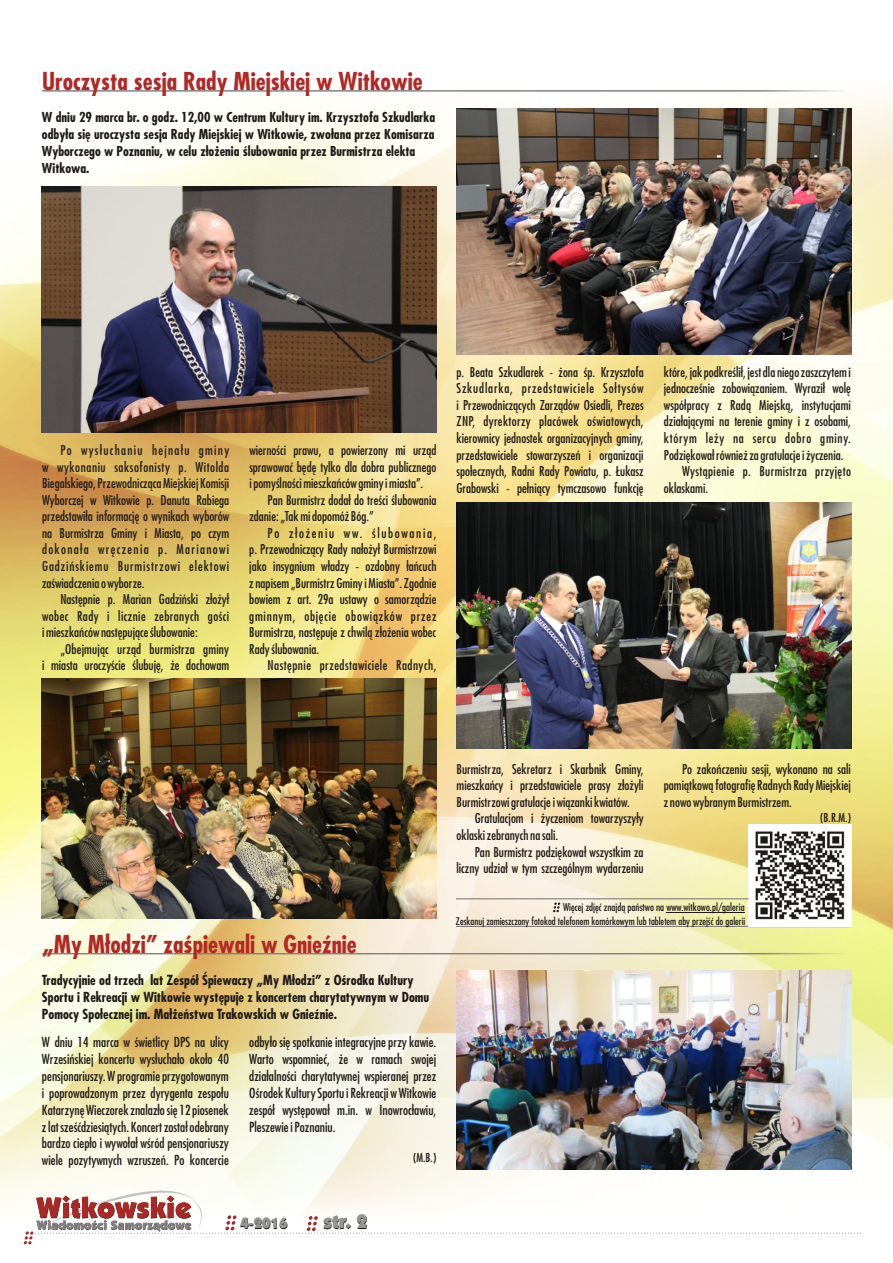
<style>
.page{position:relative;width:893px;height:1263px;background:#fff}
.page>*{position:absolute;margin:0;border:0;box-sizing:border-box;transform-origin:0 0}
.t1{font:700 24px "Fujiyama";color:#b02926}
.t2{font:900 19.5px "Kabel IT Cby BT";color:#1f1a17}
.t3{font:900 15px "Kabel IT Cby BT";color:#1f1a17}
.t4{font:13.5px/17px "Fujiyama";color:#1f1a17;text-align:justify}
.t5{font:700 13.5px/17.2px "Fujiyama";color:#1f1a17}
.t6{font:700 13.35px/17px "Fujiyama";color:#1f1a17}
.t7{font:13.2px/16.5px "Fujiyama";color:#1f1a17;text-align:justify}
.t8{font:13.2px "Fujiyama";letter-spacing:.035em;color:#1f1a17}
.t9{font:13.2px "Fujiyama";letter-spacing:.025em;color:#1f1a17}
.t10{font:13.2px "Fujiyama";letter-spacing:.055em;color:#1f1a17}
.t11{font:13.2px "Fujiyama";letter-spacing:.05em;color:#1f1a17}
.t12{font:13.2px "Fujiyama";letter-spacing:.125em;color:#1f1a17}
.t13{font:12px "Fujiyama";color:#1f1a17}
.t14{font:10.5px "Fujiyama";color:#1f1a17}
.t15{font:10.2px "Fujiyama";color:#1f1a17}
</style>
<div class="page">
<img style="left:0;top:97px;width:893px;height:1104px">
<svg style="left:24px;top:1186px;width:838px;height:58px"></svg>
<hr style="left:42px;top:90px;width:809px;height:2px;background:#828282">
<hr style="left:456px;top:926px;width:394px;height:1px;background:#737070">
<img style="left:749px;top:824px;width:102px;height:102px">
<hr style="left:456px;top:898px;width:293px;height:1px;background:#737070">
<svg style="left:553px;top:902px;width:7px;height:10px"></svg>
<hr style="left:666px;top:912px;width:79px;height:1px;background:#1f1a17">
<img style="left:457px;top:108px;width:394px;height:247px">
<img style="left:42px;top:679px;width:394px;height:239px">
<img style="left:42px;top:186px;width:394px;height:247px">
<img style="left:457px;top:502px;width:394px;height:247px">
<hr style="left:42px;top:953px;width:809px;height:1px;background:#828282">
<img style="left:457px;top:970px;width:394px;height:199px">
<h1 class="t1" style="left:42px;top:72px;width:382px">Uroczysta sesja Rady Miejskiej w Witkowie</h1>
<p class="t6" style="left:42px;top:110px;width:395px">W dniu 29 marca br. o godz. 12,00 w Centrum Kultury im. Krzysztofa Szkudlarka odbyła się uroczysta sesja Rady Miejskiej w Witkowie, zwołana przez Komisarza Wyborczego w Poznaniu, w celu złożenia ślubowania przez Burmistrza elekta Witkowa.</p>
<p class="t7" style="left:42px;top:443px;width:189px;text-indent:18px">Po wysłuchaniu hejnału gminy w wykonaniu saksofonisty p. Witolda Biegalskiego, Przewodnicząca Miejskiej Komisji Wyborczej w Witkowie p. Danuta Rabiega przedstawiła informację o wynikach wyborów na Burmistrza Gminy i Miasta, po czym dokonała wręczenia p. Marianowi Gadzińskiemu Burmistrzowi elektowi zaświadczenia o wyborze.</p>
<p class="t7" style="left:42px;top:592px;width:189px;text-indent:18px">Następnie p. Marian Gadziński złożył wobec Rady i licznie zebranych gości imieszkańców następujące ślubowanie:</p>
<p class="t7" style="left:42px;top:642px;width:189px;text-align:right">„Obejmując urząd burmistrza gminy<br>i miasta uroczyście ślubuję, że dochowam</p>
<p class="t7" style="left:249px;top:443px;width:189px">wierności prawu, a powierzony mi urząd</p>
<p class="t7" style="left:249px;top:460px;width:189px">sprawować będę tylko dla dobra publicznego</p>
<p class="t7" style="left:249px;top:476px;width:175px">ipomyślności mieszkańców gminy i miasta”.</p>
<p class="t7" style="left:268px;top:493px;width:170px">Pan Burmistrz dodał do treści ślubowania</p>
<p class="t7" style="left:249px;top:509px;width:126px">zdanie: „Tak mi dopomóż Bóg.”</p>
<p class="t12" style="left:268px;top:527px;width:170px">Po złożeniu ww. ślubowania,</p>
<p class="t7" style="left:249px;top:542px;width:189px">p. Przewodniczący Rady nałożył Burmistrzowi</p>
<p class="t7" style="left:249px;top:559px;width:189px">jako insygnium władzy - ozdobny łańcuch</p>
<p class="t7" style="left:249px;top:575px;width:189px">znapisem „Burmistrz Gminy i Miasta”. Zgodnie</p>
<p class="t7" style="left:249px;top:592px;width:189px">bowiem z art. 29a ustawy o samorządzie</p>
<p class="t10" style="left:249px;top:610px;width:189px">gminnym, objęcie obowiązków przez</p>
<p class="t7" style="left:249px;top:625px;width:188px">Burmistrza, następuje z chwilą złożenia wobec</p>
<p class="t7" style="left:249px;top:642px;width:71px">Rady ślubowania.</p>
<p class="t8" style="left:268px;top:660px;width:170px">Następnie przedstawiciele Radnych,</p>
<p class="t7" style="left:457px;top:365px;width:189px">p. Beata Szkudlarek - żona śp. Krzysztofa Szkudlarka, przedstawiciele Sołtysów i Przewodniczących Zarządów Osiedli, Prezes ZNP, dyrektorzy placówek oświatowych, kierownicy jednostek organizacyjnych gminy, przedstawiciele stowarzyszeń i organizacji społecznych, Radni Rady Powiatu, p. Łukasz Grabowski - pełniący tymczasowo funkcję</p>
<p class="t7" style="left:664px;top:365px;width:189px">które, jak podkreślił, jest dla niego zaszczytem i</p>
<p class="t7" style="left:664px;top:381px;width:189px">jednocześnie zobowiązaniem. Wyraził wolę</p>
<p class="t7" style="left:664px;top:398px;width:189px">współpracy z Radą Miejską, instytucjami</p>
<p class="t7" style="left:664px;top:414px;width:189px">działającymi na terenie gminy i z osobami,</p>
<p class="t11" style="left:664px;top:433px;width:189px">którym leży na sercu dobro gminy.</p>
<p class="t7" style="left:664px;top:448px;width:181px">Podziękował również za gratulacje i życzenia.</p>
<p class="t9" style="left:682px;top:466px;width:170px">Wystąpienie p. Burmistrza przyjęto</p>
<p class="t7" style="left:664px;top:481px;width:46px">oklaskami.</p>
<h1 class="t1" style="left:42px;top:934px;width:316px">„My Młodzi” zaśpiewali w Gnieźnie</h1>
<p class="t5" style="left:42px;top:973px;width:389px">Tradycyjnie od trzech lat Zespół Śpiewaczy „My Młodzi” z Ośrodka Kultury<br>Sportu i Rekreacji w Witkowie występuje z koncertem charytatywnym w Domu<br>Pomocy Społecznej im. Małżeństwa Trakowskich w Gnieźnie.</p>
<p class="t4" style="left:42px;top:1035px;width:188px">W dniu 14 marca w świetlicy DPS na ulicy Wrzesińskiej koncertu wysłuchało około 40 pensjonariuszy. W programie przygotowanym i poprowadzonym przez dyrygenta zespołu Katarzynę Wieczorek znalazło się 12 piosenek zlat sześćdziesiątych. Koncert został odebrany bardzo ciepło i wywołał wśród pensjonariuszy wiele pozytywnych wzruszeń. Po koncercie</p>
<p class="t4" style="left:249px;top:1035px;width:189px">odbyło się spotkanie integracyjne przy kawie.<br>Warto wspomnieć, że w ramach swojej działalności charytatywnej wspieranej przez Ośrodek Kultury Sportu i Rekreacji w Witkowie zespół występował m.in. w Inowrocławiu, Pleszewie i Poznaniu.</p>
<p class="t13" style="left:413px;top:1152px;width:25px">(M.B.)</p>
<p class="t3" style="left:241px;top:1218px;width:49px">4-2016</p>
<h2 class="t2" style="left:324px;top:1214px;width:46px">str. 2</h2>
<p class="t7" style="left:457px;top:762px;width:189px">Burmistrza, Sekretarz i Skarbnik Gminy, mieszkańcy i przedstawiciele prasy złożyli Burmistrzowi gratulacje i wiązanki kwiatów.</p>
<p class="t7" style="left:457px;top:811px;width:189px;text-indent:18px">Gratulacjom i życzeniom towarzyszyły oklaski zebranych na sali.</p>
<p class="t7" style="left:457px;top:844px;width:189px;text-align:right">Pan Burmistrz podziękował wszystkim za liczny udział w tym szczególnym wydarzeniu</p>
<p class="t7" style="left:664px;top:762px;width:189px;text-indent:18px">Po zakończeniu sesji, wykonano na sali pamiątkową fotografię Radnych Rady Miejskiej z nowo wybranym Burmistrzem.</p>
<p class="t13" style="left:820px;top:813px;width:32px">(B.R.M.)</p>
<p class="t14" style="left:563px;top:903px;width:183px">Więcej zdjęć znajdą państwo na www.witkowo.pl/galeria</p>
<p class="t15" style="left:456px;top:917px;width:291px">Zeskanuj zamieszczony fotokod telefonem komórkowym lub tabletem aby przejść do galerii</p>
</div>
